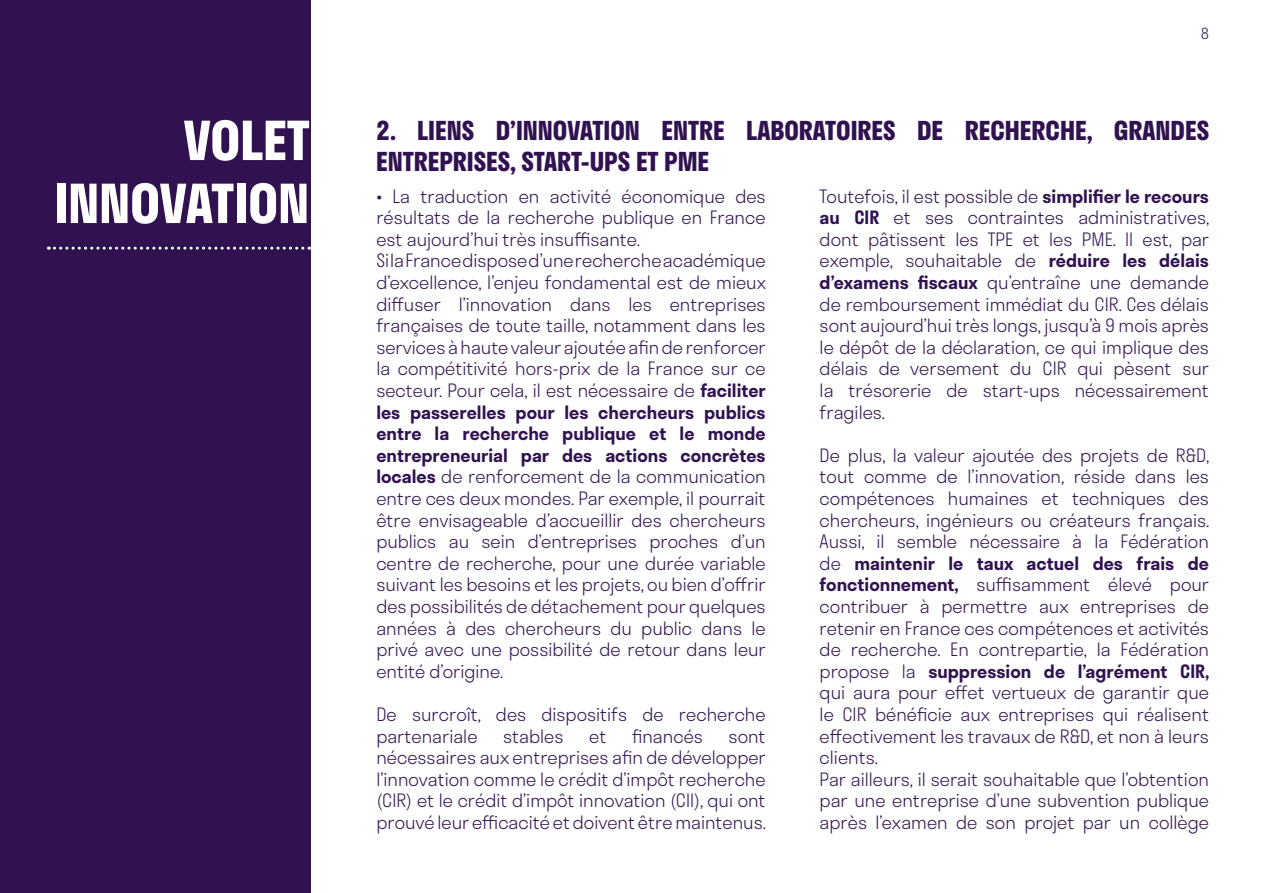
<style>
.page{position:relative;width:1263px;height:893px;background:#fff}
.page>*{position:absolute;margin:0;border:0;box-sizing:border-box;transform-origin:0 0}
.t1{font:700 52.5px/63px "Stratos";color:#fff;text-align:right}
.t2{font:700 25.5px/30.6px "Stratos";color:#311251}
.t3{font:300 18px/21.6px "Stratos";color:#311251}
.t4{font:300 15px "Stratos";color:#311251}
.s1{font-weight:600}
</style>
<div class="page">
<div style="left:0;top:0;width:310px;height:893px;background:#311251"></div>
<svg style="left:48px;top:247px;width:262px;height:3px"></svg>
<h1 class="t1" style="left:54px;top:107px;width:257px">VOLET<br>INNOVATION</h1>
<p class="t4" style="left:1201px;top:21px;width:10px">8</p>
<h2 class="t2" style="left:376px;top:115px;width:834px">2. LIENS D’INNOVATION ENTRE LABORATOIRES DE RECHERCHE, GRANDES<br>ENTREPRISES, START-UPS ET PME</h2>
<p class="t3" style="left:820px;top:185px;width:391px;text-align:justify">Toutefois, il est possible de <span class="s1">simplifier le recours au CIR</span> et ses contraintes administratives, dont pâtissent les TPE et les PME. Il est, par exemple, souhaitable de <span class="s1">réduire les délais d’examens fiscaux</span> qu’entraîne une demande de remboursement immédiat du CIR. Ces délais sont aujourd’hui très longs, jusqu’à 9 mois après le dépôt de la déclaration, ce qui implique des délais de versement du CIR qui pèsent sur la trésorerie de start-ups nécessairement fragiles.</p>
<p class="t3" style="left:820px;top:444px;width:391px">De plus, la valeur ajoutée des projets de R&amp;D, tout comme de l’innovation, réside dans les compétences humaines et techniques des chercheurs, ingénieurs ou créateurs français.<br>Aussi, il semble nécessaire à la Fédération de <span class="s1">maintenir le taux actuel des frais de fonctionnement,</span> suffisamment élevé pour contribuer à permettre aux entreprises de retenir en France ces compétences et activités de recherche. En contrepartie, la Fédération propose la <span class="s1">suppression de l’agrément CIR, </span>qui aura pour effet vertueux de garantir que le CIR bénéficie aux entreprises qui réalisent effectivement les travaux de R&amp;D, et non à leurs clients.<br>Par ailleurs, il serait souhaitable que l’obtention par une entreprise d’une subvention publique après l’examen de son projet par un collège</p>
<p class="t3" style="left:376px;top:185px;width:391px">• La traduction en activité économique des résultats de la recherche publique en France est aujourd’hui très insuffisante.<br>Si la France dispose d’une recherche académique d’excellence, l’enjeu fondamental est de mieux diffuser l’innovation dans les entreprises françaises de toute taille, notamment dans les services à haute valeur ajoutée afin de renforcer la compétitivité hors-prix de la France sur ce secteur. Pour cela, il est nécessaire de <span class="s1">faciliter les passerelles pour les chercheurs publics entre la recherche publique et le monde entrepreneurial par des actions concrètes locales</span> de renforcement de la communication entre ces deux mondes. Par exemple, il pourrait être envisageable d’accueillir des chercheurs publics au sein d’entreprises proches d’un centre de recherche, pour une durée variable suivant les besoins et les projets, ou bien d’offrir des possibilités de détachement pour quelques années à des chercheurs du public dans le privé avec une possibilité de retour dans leur entité d’origine.</p>
<p class="t3" style="left:376px;top:703px;width:391px">De surcroît, des dispositifs de recherche partenariale</p>
<p class="t3" style="left:503px;top:725px;width:62px">stables</p>
<p class="t3" style="left:589px;top:725px;width:19px">et</p>
<p class="t3" style="left:632px;top:725px;width:72px">financés</p>
<p class="t3" style="left:376px;top:725px;width:391px;text-align:justify;text-indent:352px">sont nécessaires aux entreprises afin de développer l’innovation comme le crédit d’impôt recherche (CIR) et le crédit d’impôt innovation (CII), qui ont prouvé leur efficacité et doivent être maintenus.</p>
</div>
